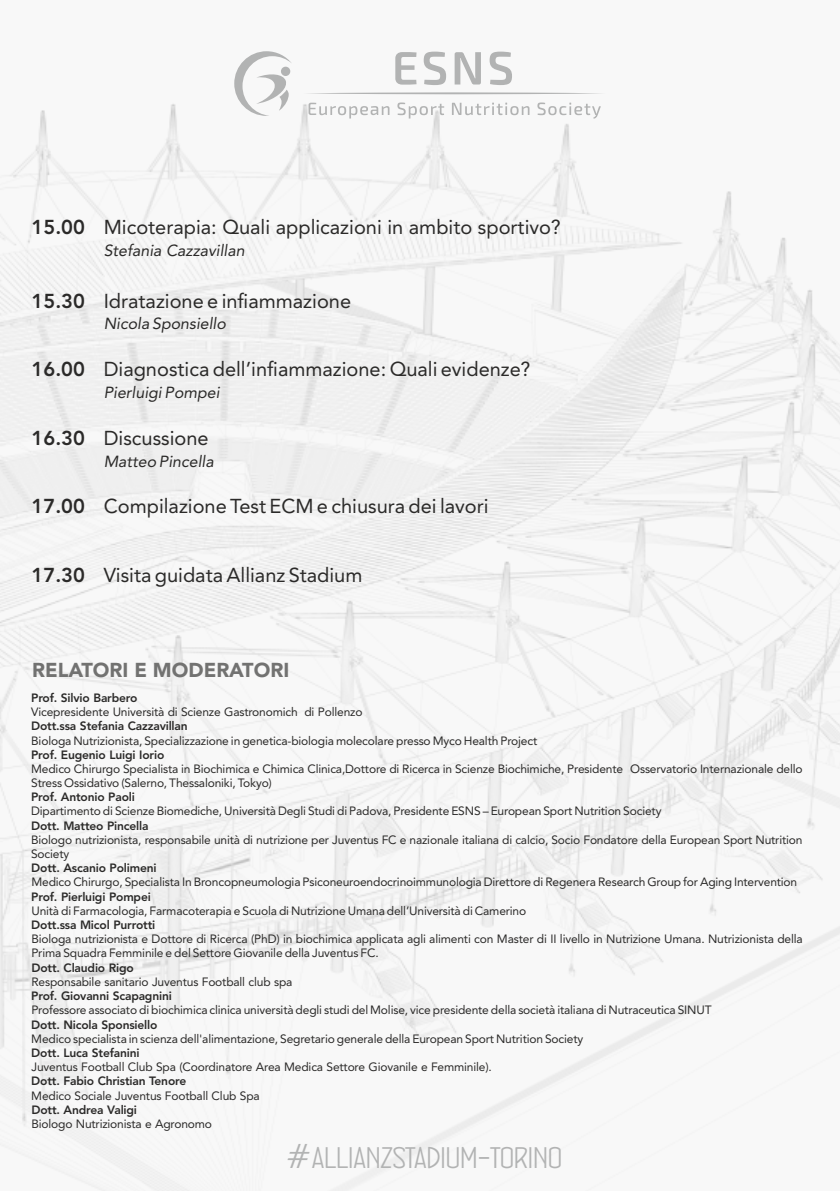
<style>
.page{position:relative;width:840px;height:1191px;background:#fff}
.page>*{position:absolute;margin:0;border:0;box-sizing:border-box;transform-origin:0 0}
.t1{font:33.8px "Concurso Italian BTN Wide";color:#b2b3b3}
.t2{font:20px "Avenir LT Std";color:#2b2a29}
.t3{font:900 20px "Avenir LT Std";color:#727271}
.t4{font:italic 16px "Avenir LT Std";color:#2b2a29}
.t5{font:12px/14.2px "Avenir LT Std";letter-spacing:-.015em;color:#2b2a29}
.t6{font:800 12px "Avenir LT Std";letter-spacing:-.015em;color:#2b2a29}
.s1{font-weight:800}
</style>
<div class="page">
<svg style="left:234px;top:51px;width:58px;height:65px"></svg>
<svg style="left:305px;top:92px;width:299px;height:2px"></svg>
<svg style="left:395px;top:52px;width:21px;height:33px"></svg>
<svg style="left:423px;top:52px;width:23px;height:33px"></svg>
<svg style="left:454px;top:52px;width:26px;height:32px"></svg>
<svg style="left:489px;top:52px;width:22px;height:33px"></svg>
<svg style="left:308px;top:103px;width:81px;height:15px"></svg>
<svg style="left:397px;top:102px;width:47px;height:16px"></svg>
<svg style="left:451px;top:103px;width:78px;height:12px"></svg>
<svg style="left:537px;top:102px;width:63px;height:17px"></svg>
<h2 class="t2" style="left:32px;top:219px;width:530px"><span class="s1">15.00</span> Micoterapia: Quali applicazioni in ambito sportivo?</h2>
<h3 class="t4" style="left:104px;top:244px;width:142px">Stefania Cazzavillan</h3>
<h2 class="t2" style="left:32px;top:292px;width:321px"><span class="s1">15.30</span> Idratazione e infiammazione</h2>
<h3 class="t4" style="left:104px;top:317px;width:124px">Nicola Sponsiello</h3>
<h2 class="t2" style="left:32px;top:361px;width:500px"><span class="s1">16.00</span> Diagnostica dell’infiammazione: Quali evidenze?</h2>
<h3 class="t4" style="left:104px;top:386px;width:117px">Pierluigi Pompei</h3>
<h2 class="t2" style="left:32px;top:429px;width:178px"><span class="s1">16.30</span> Discussione</h2>
<h3 class="t4" style="left:104px;top:454px;width:111px">Matteo Pincella</h3>
<h2 class="t2" style="left:32px;top:498px;width:458px"><span class="s1">17.00</span> Compilazione Test ECM e chiusura dei lavori</h2>
<h2 class="t2" style="left:32px;top:567px;width:332px"><span class="s1">17.30</span> Visita guidata Allianz Stadium</h2>
<h2 class="t3" style="left:32px;top:661px;width:258px">RELATORI E MODERATORI</h2>
<p class="t6" style="left:31px;top:693px;width:108px">Prof. Silvio Barbero</p>
<p class="t5" style="left:31px;top:706px;width:333px">Vicepresidente Università di Scienze Gastronomich di Pollenzo</p>
<p class="t6" style="left:31px;top:721px;width:158px">Dott.ssa Stefania Cazzavillan</p>
<p class="t6" style="left:31px;top:749px;width:135px">Prof. Eugenio Luigi Iorio</p>
<p class="t6" style="left:31px;top:792px;width:105px">Prof. Antonio Paoli</p>
<p class="t6" style="left:31px;top:820px;width:119px">Dott. Matteo Pincella</p>
<p class="t5" style="left:31px;top:734px;width:507px">Biologa Nutrizionista, Specializzazione in genetica-biologia molecolare presso Myco Health Project</p>
<p class="t5" style="left:31px;top:762px;width:772px">Medico Chirurgo Specialista in Biochimica e Chimica Clinica,Dottore di Ricerca in Scienze Biochimiche, Presidente Osservatorio Internazionale dello<br>Stress Ossidativo (Salerno, Thessaloniki, Tokyo)</p>
<p class="t5" style="left:31px;top:805px;width:631px">Dipartimento di Scienze Biomediche, Università Degli Studi di Padova, Presidente ESNS – European Sport Nutrition Society</p>
<p class="t5" style="left:31px;top:833px;width:772px">Biologo nutrizionista, responsabile unità di nutrizione per Juventus FC e nazionale italiana di calcio, Socio Fondatore della European Sport Nutrition<br>Society</p>
<p class="t6" style="left:31px;top:863px;width:127px">Dott. Ascanio Polimeni</p>
<p class="t5" style="left:31px;top:876px;width:766px">Medico Chirurgo, Specialista In Broncopneumologia Psiconeuroendocrinoimmunologia Direttore di Regenera Research Group for Aging Intervention</p>
<p class="t6" style="left:31px;top:891px;width:121px">Prof. Pierluigi Pompei</p>
<p class="t5" style="left:31px;top:904px;width:496px">Unità di Farmacologia, Farmacoterapia e Scuola di Nutrizione Umana dell’Università di Camerino</p>
<p class="t5" style="left:31px;top:933px;width:772px">Biologa nutrizionista e Dottore di Ricerca (PhD) in biochimica applicata agli alimenti con Master di II livello in Nutrizione Umana. Nutrizionista della<br>Prima Squadra Femminile e del Settore Giovanile della Juventus FC.</p>
<p class="t6" style="left:31px;top:920px;width:125px">Dott.ssa Micol Purrotti</p>
<p class="t6" style="left:31px;top:962px;width:104px">Dott. Claudio Rigo</p>
<p class="t5" style="left:31px;top:975px;width:262px">Responsabile sanitario Juventus Football club spa</p>
<p class="t6" style="left:31px;top:991px;width:142px">Prof. Giovanni Scapagnini</p>
<p class="t6" style="left:31px;top:1019px;width:128px">Dott. Nicola Sponsiello</p>
<p class="t5" style="left:31px;top:1004px;width:681px">Professore associato di biochimica clinica università degli studi del Molise, vice presidente della società italiana di Nutraceutica SINUT</p>
<p class="t6" style="left:31px;top:1047px;width:110px">Dott. Luca Stefanini</p>
<p class="t5" style="left:31px;top:1032px;width:553px">Medico specialista in scienza dell'alimentazione, Segretario generale della European Sport Nutrition Society</p>
<p class="t6" style="left:31px;top:1076px;width:156px">Dott. Fabio Christian Tenore</p>
<p class="t5" style="left:31px;top:1061px;width:461px">Juventus Football Club Spa (Coordinatore Area Medica Settore Giovanile e Femminile).</p>
<p class="t5" style="left:31px;top:1089px;width:230px">Medico Sociale Juventus Football Club Spa</p>
<p class="t6" style="left:31px;top:1104px;width:107px">Dott. Andrea Valigi</p>
<p class="t5" style="left:31px;top:1117px;width:182px">Biologo Nutrizionista e Agronomo</p>
<h1 class="t1" style="left:286px;top:1140px;width:277px">#ALLIANZSTADIUM-TORINO</h1>
</div>
